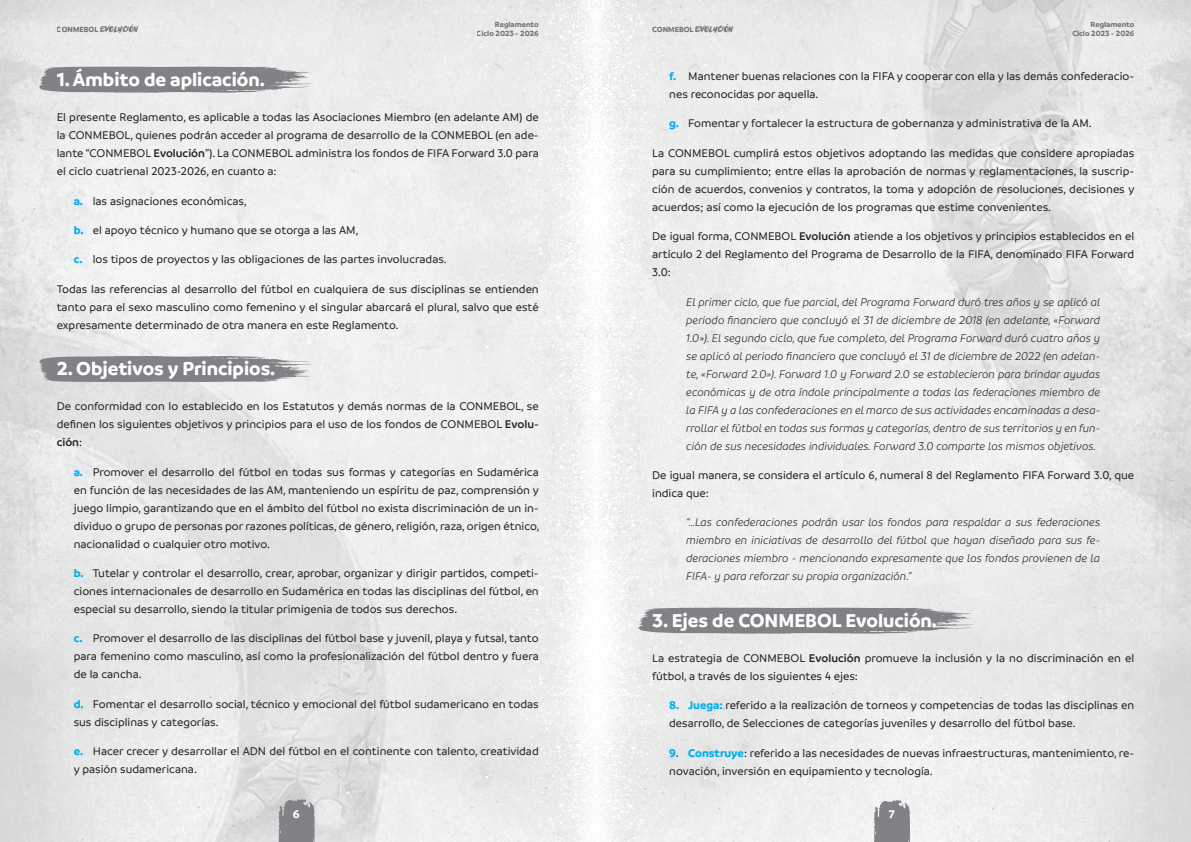
<style>
.page{position:relative;width:1191px;height:842px;background:#fff}
.page>*{position:absolute;margin:0;border:0;box-sizing:border-box;transform-origin:0 0}
.Titulo_Articulo{font:700 20px "Branding";color:#fff}
.t1{font:500 12px/18px "Branding";color:#231f20;text-align:justify}
.t2{font:italic 300 12px/18px "Branding";color:#231f20;text-align:justify}
.t3{font:700 12px "Branding";color:#fff}
.t4{font:700 8px/9.6px "Branding";color:#3e3e3f;text-align:right}
.t5{font:8px "Milestone";color:#3e3e3f}
.s1{font-family:"Branding";font-weight:700}
.s2{font-weight:600}
.s3{font-weight:700;color:#00aeef}
</style>
<div class="page">
<img style="left:0;top:0;width:426px;height:842px">
<img style="left:426px;top:0;width:765px;height:842px">
<img style="left:0;top:288px;width:406px;height:554px">
<svg style="left:278px;top:799px;width:38px;height:43px;background:#8d8f92"></svg>
<img style="left:595px;top:0;width:170px;height:842px">
<img style="left:881px;top:0;width:310px;height:577px">
<svg style="left:873px;top:800px;width:38px;height:42px;background:#919396"></svg>
<svg style="left:39px;top:67px;width:272px;height:26px;background:#8e9093"></svg>
<svg style="left:638px;top:608px;width:336px;height:26px;background:#8e9092"></svg>
<svg style="left:39px;top:356px;width:272px;height:26px;background:#8e9092"></svg>
<p class="t5" style="left:57px;top:25px;width:82px"><span class="s1">CONMEBOL</span> EVOLUCIÓN</p>
<p class="t4" style="left:477px;top:19px;width:64px">Reglamento<br>Ciclo 2023 - 2026</p>
<p class="t5" style="left:652px;top:25px;width:82px"><span class="s1">CONMEBOL</span> EVOLUCIÓN</p>
<p class="t4" style="left:1072px;top:19px;width:64px">Reglamento<br>Ciclo 2023 - 2026</p>
<p class="Titulo_Articulo" style="left:57px;top:68px;width:210px">1. Ámbito de aplicación.</p>
<p class="t1" style="left:57px;top:108px;width:483px">El presente Reglamento, es aplicable a todas las Asociaciones Miembro (en adelante AM) de la CONMEBOL, quienes podrán acceder al programa de desarrollo de la CONMEBOL (en ade&shy;lante “CONMEBOL <span class="s2">Evolución</span>”). La CONMEBOL administra los fondos de FIFA Forward 3.0 para el ciclo cuatrienal 2023-2026, en cuanto a:</p>
<p class="t1" style="left:74px;top:192px;width:175px"><span class="s3">a.</span> las asignaciones económicas,</p>
<p class="t1" style="left:74px;top:221px;width:286px"><span class="s3">b.</span> el apoyo técnico y humano que se otorga a las AM,</p>
<p class="t1" style="left:74px;top:250px;width:374px"><span class="s3">c.</span> los tipos de proyectos y las obligaciones de las partes involucradas.</p>
<p class="t1" style="left:57px;top:280px;width:483px">Todas las referencias al desarrollo del fútbol en cualquiera de sus disciplinas se entienden tanto para el sexo masculino como femenino y el singular abarcará el plural, salvo que esté expresamente determinado de otra manera en este Reglamento.</p>
<p class="Titulo_Articulo" style="left:57px;top:357px;width:220px">2. Objetivos y Principios.</p>
<p class="t1" style="left:57px;top:397px;width:483px">De conformidad con lo establecido en los Estatutos y demás normas de la CONMEBOL, se definen los siguientes objetivos y principios para el uso de los fondos de CONMEBOL <span class="s2">Evolu&shy;ción</span>:</p>
<p class="t1" style="left:74px;top:463px;width:467px"><span class="s3">a.</span> Promover el desarrollo del fútbol en todas sus formas y categorías en Sudamérica en función de las necesidades de las AM, manteniendo un espíritu de paz, comprensión y juego limpio, garantizando que en el ámbito del fútbol no exista discriminación de un in&shy;dividuo o grupo de personas por razones políticas, de género, religión, raza, origen étnico, nacionalidad o cualquier otro motivo.</p>
<p class="t1" style="left:74px;top:564px;width:466px"><span class="s3">b.</span> Tutelar y controlar el desarrollo, crear, aprobar, organizar y dirigir partidos, competi&shy;ciones internacionales de desarrollo en Sudamérica en todas las disciplinas del fútbol, en especial su desarrollo, siendo la titular primigenia de todos sus derechos.</p>
<p class="t1" style="left:74px;top:629px;width:466px"><span class="s3">c.</span> Promover el desarrollo de las disciplinas del fútbol base y juvenil, playa y futsal, tanto para femenino como masculino, así como la profesionalización del fútbol dentro y fuera de la cancha.</p>
<p class="t1" style="left:74px;top:695px;width:466px"><span class="s3">d.</span> Fomentar el desarrollo social, técnico y emocional del fútbol sudamericano en todas sus disciplinas y categorías.</p>
<p class="t1" style="left:74px;top:742px;width:466px"><span class="s3">e.</span> Hacer crecer y desarrollar el ADN del fútbol en el continente con talento, creatividad y pasión sudamericana.</p>
<p class="t1" style="left:669px;top:67px;width:466px"><span class="s3">f.</span> Mantener buenas relaciones con la FIFA y cooperar con ella y las demás confederacio&shy;nes reconocidas por aquella.</p>
<p class="t1" style="left:669px;top:115px;width:424px"><span class="s3">g.</span> Fomentar y fortalecer la estructura de gobernanza y administrativa de la AM.</p>
<p class="t1" style="left:652px;top:144px;width:484px">La CONMEBOL cumplirá estos objetivos adoptando las medidas que considere apropiadas para su cumplimiento; entre ellas la aprobación de normas y reglamentaciones, la suscrip&shy;ción de acuerdos, convenios y contratos, la toma y adopción de resoluciones, decisiones y acuerdos; así como la ejecución de los programas que estime convenientes.</p>
<p class="t1" style="left:652px;top:227px;width:483px">De igual forma, CONMEBOL <span class="s2">Evolución</span> atiende a los objetivos y principios establecidos en el artículo 2 del Reglamento del Programa de Desarrollo de la FIFA, denominado FIFA Forward 3.0:</p>
<p class="t2" style="left:686px;top:293px;width:416px">El primer ciclo, que fue parcial, del Programa Forward duró tres años y se aplicó al periodo financiero que concluyó el 31 de diciembre de 2018 (en adelante, «Forward 1.0»). El segundo ciclo, que fue completo, del Programa Forward duró cuatro años y se aplicó al periodo financiero que concluyó el 31 de diciembre de 2022 (en adelan&shy;te, «Forward 2.0»). Forward 1.0 y Forward 2.0 se establecieron para brindar ayudas económicas y de otra índole principalmente a todas las federaciones miembro de la FIFA y a las confederaciones en el marco de sus actividades encaminadas a desa&shy;rrollar el fútbol en todas sus formas y categorías, dentro de sus territorios y en fun&shy;ción de sus necesidades individuales. Forward 3.0 comparte los mismos objetivos.</p>
<p class="t1" style="left:652px;top:466px;width:483px">De igual manera, se considera el artículo 6, numeral 8 del Reglamento FIFA Forward 3.0, que indica que:</p>
<p class="t2" style="left:686px;top:513px;width:415px">“…Las confederaciones podrán usar los fondos para respaldar a sus federaciones miembro en iniciativas de desarrollo del fútbol que hayan diseñado para sus fe&shy;deraciones miembro - mencionando expresamente que los fondos provienen de la FIFA- y para reforzar su propia organización.”</p>
<p class="Titulo_Articulo" style="left:652px;top:609px;width:286px">3. Ejes de CONMEBOL Evolución.</p>
<p class="t1" style="left:652px;top:649px;width:483px">La estrategia de CONMEBOL <span class="s2">Evolución</span> promueve la inclusión y la no discriminación en el fútbol, a través de los siguientes 4 ejes:</p>
<p class="t1" style="left:669px;top:696px;width:466px"><span class="s3">8. Juega:</span> referido a la realización de torneos y competencias de todas las disciplinas en desarrollo, de Selecciones de categorías juveniles y desarrollo del fútbol base.</p>
<p class="t1" style="left:669px;top:744px;width:466px"><span class="s3">9. Construye</span>: referido a las necesidades de nuevas infraestructuras, mantenimiento, re&shy;novación, inversión en equipamiento y tecnología.</p>
<p class="t3" style="left:293px;top:807px;width:8px">6</p>
<p class="t3" style="left:888px;top:807px;width:8px">7</p>
</div>
